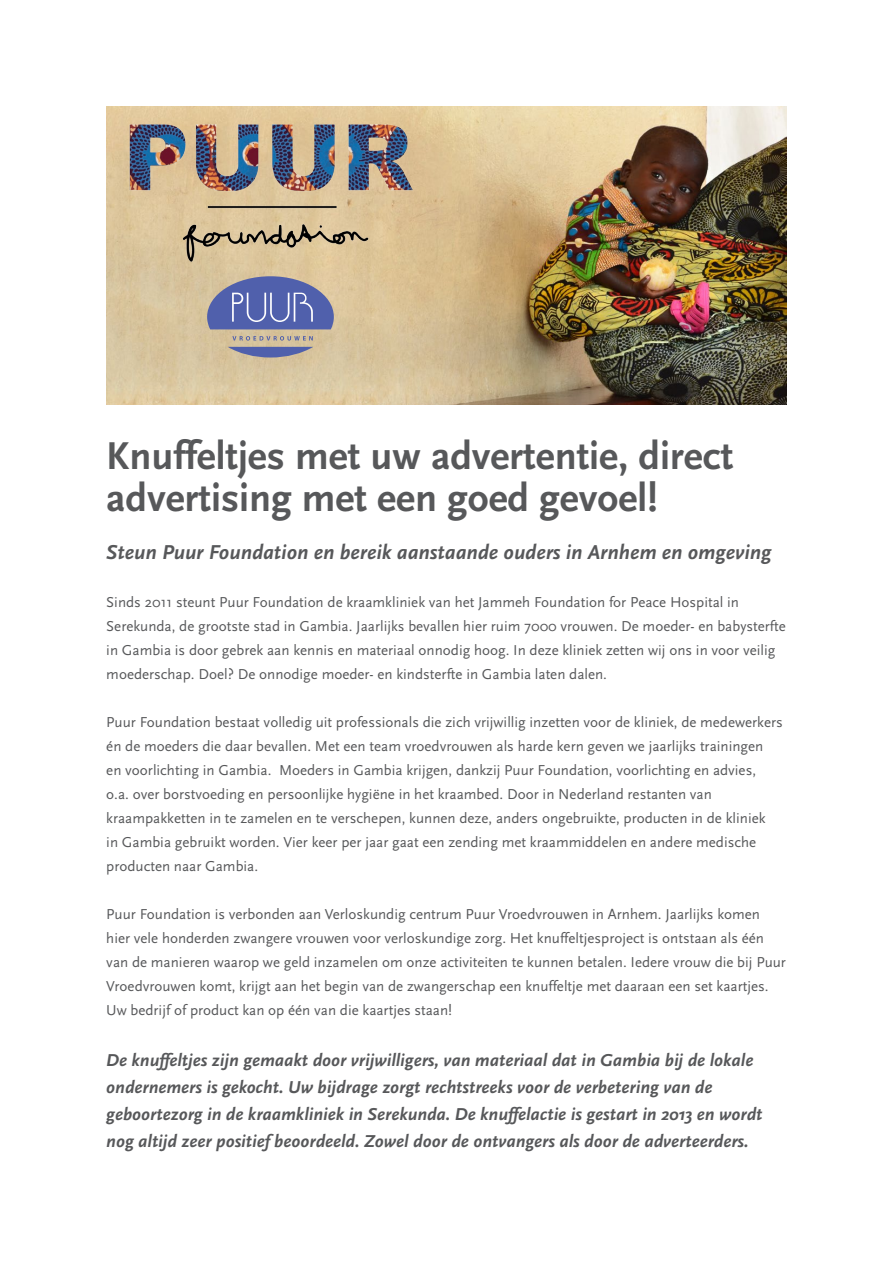
<style>
.page{position:relative;width:893px;height:1263px;background:#fff}
.page>*{position:absolute;margin:0;border:0;box-sizing:border-box;transform-origin:0 0}
.t1{font:700 40.5px/42px "Scala Sans";color:#57585a}
.t2{font:italic 700 21px "Scala Sans";color:#57585a}
.t3{font:italic 700 18px/27px "Scala Sans";color:#57585a}
.t4{font:15px/24px "Scala Sans";color:#57585a}
</style>
<div class="page">
<img style="left:106px;top:106px;width:681px;height:298px">
<svg style="left:228px;top:347px;width:85px;height:10px"></svg>
<svg style="left:207px;top:276px;width:127px;height:53px;background:#737cae"></svg>
<svg style="left:232px;top:336px;width:81px;height:5px"></svg>
<img style="left:125px;top:122px;width:291px;height:142px">
<p class="t1" style="left:106px;top:436px;width:628px">Knuffeltjes met uw advertentie, direct advertising met een goed gevoel!</p>
<p class="t2" style="left:106px;top:541px;width:667px">Steun Puur Foundation en bereik aanstaande ouders in Arnhem en omgeving</p>
<p class="t4" style="left:106px;top:590px;width:681px">Sinds 2011 steunt Puur Foundation de kraamkliniek van het Jammeh Foundation for Peace Hospital in Serekunda, de grootste stad in Gambia. Jaarlijks bevallen hier ruim 7000 vrouwen. De moeder- en babysterfte in Gambia is door gebrek aan kennis en materiaal onnodig hoog. In deze kliniek zetten wij ons in voor veilig moederschap. Doel? De onnodige moeder- en kindsterfte in Gambia laten dalen.</p>
<p class="t4" style="left:106px;top:710px;width:678px">Puur Foundation bestaat volledig uit professionals die zich vrijwillig inzetten voor de kliniek, de medewerkers én de moeders die daar bevallen. Met een team vroedvrouwen als harde kern geven we jaarlijks trainingen<br>en voorlichting in Gambia. Moeders in Gambia krijgen, dankzij Puur Foundation, voorlichting en advies,<br>o.a. over borstvoeding en persoonlijke hygiëne in het kraambed. Door in Nederland restanten van kraampakketten in te zamelen en te verschepen, kunnen deze, anders ongebruikte, producten in de kliniek<br>in Gambia gebruikt worden. Vier keer per jaar gaat een zending met kraammiddelen en andere medische producten naar Gambia.</p>
<p class="t4" style="left:106px;top:902px;width:681px">Puur Foundation is verbonden aan Verloskundig centrum Puur Vroedvrouwen in Arnhem. Jaarlijks komen hier vele honderden zwangere vrouwen voor verloskundige zorg. Het knuffeltjesproject is ontstaan als één van de manieren waarop we geld inzamelen om onze activiteiten te kunnen betalen. Iedere vrouw die bij Puur Vroedvrouwen komt, krijgt aan het begin van de zwangerschap een knuffeltje met daaraan een set kaartjes.<br>Uw bedrijf of product kan op één van die kaartjes staan!</p>
<p class="t3" style="left:106px;top:1047px;width:658px">De knuffeltjes zijn gemaakt door vrijwilligers, van materiaal dat in Gambia bij de lokale ondernemers is gekocht. Uw bijdrage zorgt rechtstreeks voor de verbetering van de geboortezorg in de kraamkliniek in Serekunda. De knuffelactie is gestart in 2013 en wordt nog altijd zeer positief beoordeeld. Zowel door de ontvangers als door de adverteerders.</p>
</div>
